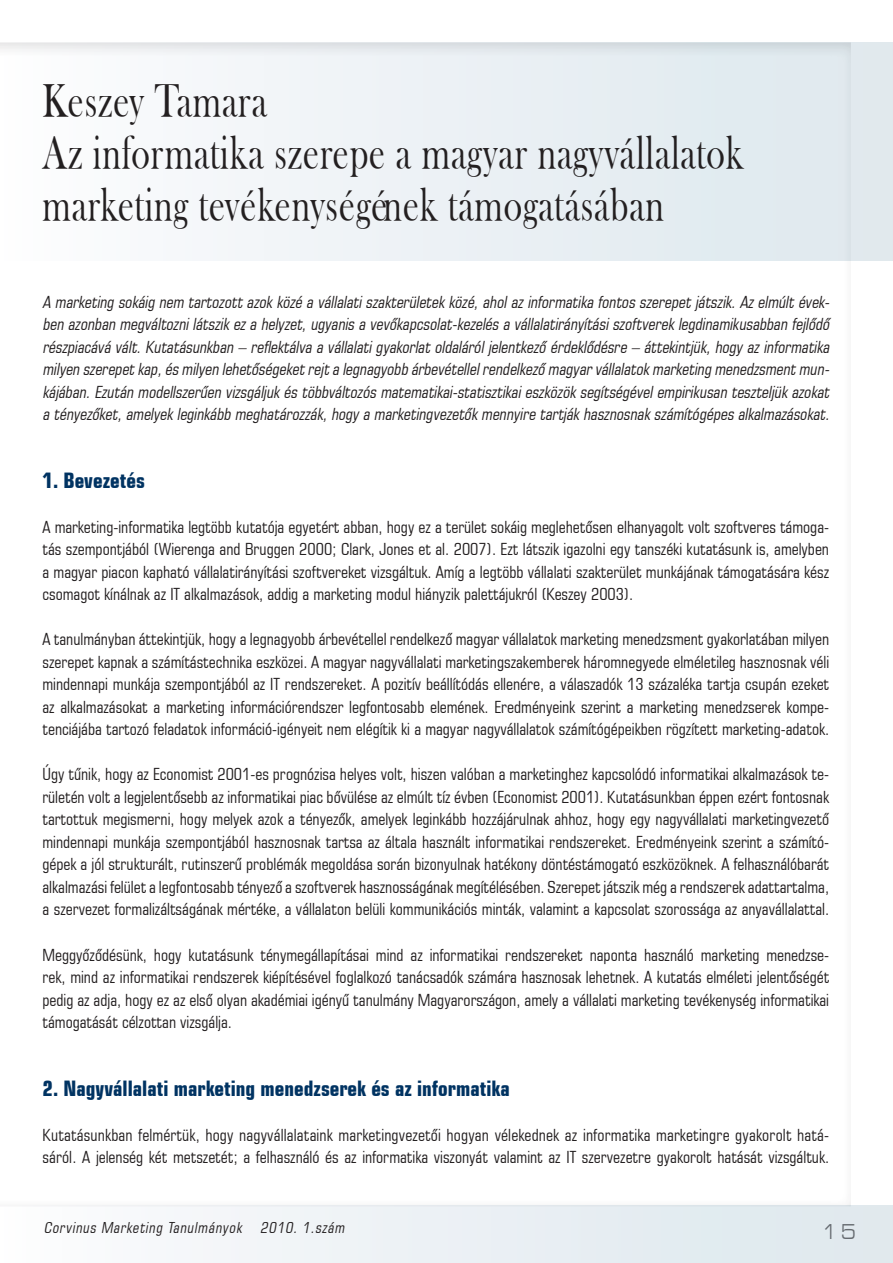
<style>
.page{position:relative;width:893px;height:1263px;background:#fff}
.page>*{position:absolute;margin:0;border:0;box-sizing:border-box;transform-origin:0 0}
.t1{font:47.4px/52.1px "Baskerville Old Face PFL Normal";letter-spacing:.025em;color:#231f20;scale:.75 1}
.t2{font:22.2px "Eurostile Xtd PFL Normal";color:#747578;scale:.75 1}
.t3{font:21px "Square 721 Cn PFL Bold";color:#003362}
.t4{font:16.5px/22.5px "Square 721 Cn PFL Normal";color:#231f20;text-align:justify}
.t5{font:italic 16.5px/22.5px "Square 721 Cn PFL Normal";color:#231f20;text-align:justify}
.t6{font:italic 15px "Square 721 Cn PFL Normal";color:#231f20}
</style>
<div class="page">
<div style="left:0;top:43px;width:893px;height:218px;background:linear-gradient(to right,#fcfcfd,#dce7ec)"></div>
<div style="left:0;top:1206px;width:893px;height:57px;background:linear-gradient(to right,#fcfcfd,#dde7ed)"></div>
<h1 class="t1" style="left:43px;top:74px;width:936px">Keszey Tamara<br>Az informatika szerepe a magyar nagyvállalatok marketing tevékenységének támogatásában</h1>
<p class="t5" style="left:43px;top:291px;width:792px">A marketing sokáig nem tartozottazokközé a vállalatiszakterületekközé,aholazinformatika fontos szerepetjátszik.Azelmúltévek&shy;ben azonban megváltoznilátszikeza helyzet,ugyanis a vevőkapcsolat-kezelés a vállalatirányításiszoftvereklegdinamikusabban fejlődő részpiacává vált.Kutatásunkban – reflektálva a vállalatigyakorlatoldaláróljelentkező érdeklődésre – áttekintjük,hogyazinformatika milyen szerepetkap,és milyen lehetőségeketrejta legnagyobb árbevétellelrendelkező magyarvállalatokmarketing menedzsmentmun&shy;kájában.Ezután modellszerűen vizsgáljukés többváltozós matematikai-statisztikaieszközöksegítségévelempirikusan teszteljükazokat a tényezőket,amelyekleginkább meghatározzák,hogya marketingvezetőkmennyire tartjákhasznosnakszámítógépes alkalmazásokat.</p>
<p class="t3" style="left:43px;top:468px;width:104px">1. Bevezetés</p>
<p class="t4" style="left:43px;top:516px;width:788px">A marketing-informatika legtöbb kutatója egyetért abban, hogy ez a terület sokáig meglehetősen elhanyagolt volt szoftveres támoga&shy;tás szempontjából (Wierenga and Bruggen 2000; Clark, Jones et al. 2007). Ezt látszik igazolni egy tanszéki kutatásunk is, amelyben a magyar piacon kapható vállalatirányítási szoftvereket vizsgáltuk. Amíg a legtöbb vállalati szakterület munkájának támogatására kész csomagot kínálnak az IT alkalmazások, addig a marketing modul hiányzik palettájukról (Keszey 2003).</p>
<p class="t4" style="left:43px;top:628px;width:788px">A tanulmányban áttekintjük, hogy a legnagyobb árbevétellel rendelkező magyar vállalatok marketing menedzsment gyakorlatában milyen szerepet kapnak a számítástechnika eszközei. A magyar nagyvállalati marketingszakemberek háromnegyede elméletileg hasznosnak véli mindennapi munkája szempontjából az IT rendszereket. A pozitív beállítódás ellenére, a válaszadók 13 százaléka tartja csupán ezeket az alkalmazásokat a marketing információrendszer legfontosabb elemének. Eredményeink szerint a marketing menedzserek kompe&shy;tenciájába tartozó feladatok információ-igényeit nem elégítik ki a magyar nagyvállalatok számítógépeikben rögzített marketing-adatok.</p>
<p class="t4" style="left:43px;top:763px;width:788px">Úgy tűnik, hogy az Economist 2001-es prognózisa helyes volt, hiszen valóban a marketinghez kapcsolódó informatikai alkalmazások te&shy;rületén volt a legjelentősebb az informatikai piac bővülése az elmúlt tíz évben (Economist 2001). Kutatásunkban éppen ezért fontosnak tartottuk megismerni, hogy melyek azok a tényezők, amelyek leginkább hozzájárulnak ahhoz, hogy egy nagyvállalati marketingvezető mindennapi munkája szempontjából hasznosnak tartsa az általa használt informatikai rendszereket. Eredményeink szerint a számító&shy;gépek a jól strukturált, rutinszerű problémák megoldása során bizonyulnak hatékony döntéstámogató eszközöknek. A felhasználóbarát alkalmazási felület a legfontosabb tényező a szoftverek hasznosságának megítélésében. Szerepet játszik még a rendszerek adattartalma, a szervezet formalizáltságának mértéke, a vállalaton belüli kommunikációs minták, valamint a kapcsolat szorossága az anyavállalattal.</p>
<p class="t4" style="left:43px;top:943px;width:788px">Meggyőződésünk, hogy kutatásunk ténymegállapításai mind az informatikai rendszereket naponta használó marketing menedzse&shy;rek, mind az informatikai rendszerek kiépítésével foglalkozó tanácsadók számára hasznosak lehetnek. A kutatás elméleti jelentőségét pedig az adja, hogy ez az első olyan akadémiai igényű tanulmány Magyarországon, amely a vállalati marketing tevékenység informatikai támogatását célzottan vizsgálja.</p>
<p class="t3" style="left:43px;top:1075px;width:469px">2. Nagyvállalati marketing menedzserek és az informatika</p>
<p class="t4" style="left:43px;top:1123px;width:788px">Kutatásunkban felmértük, hogy nagyvállalataink marketingvezetői hogyan vélekednek az informatika marketingre gyakorolt hatá&shy;sáról. A jelenség két metszetét; a felhasználó és az informatika viszonyát valamint az IT szervezetre gyakorolt hatását vizsgáltuk.</p>
<p class="t6" style="left:44px;top:1218px;width:305px">Corvinus Marketing Tanulmányok 2010. 1.szám</p>
<h2 class="t2" style="left:823px;top:1220px;width:42px">1 5</h2>
</div>
